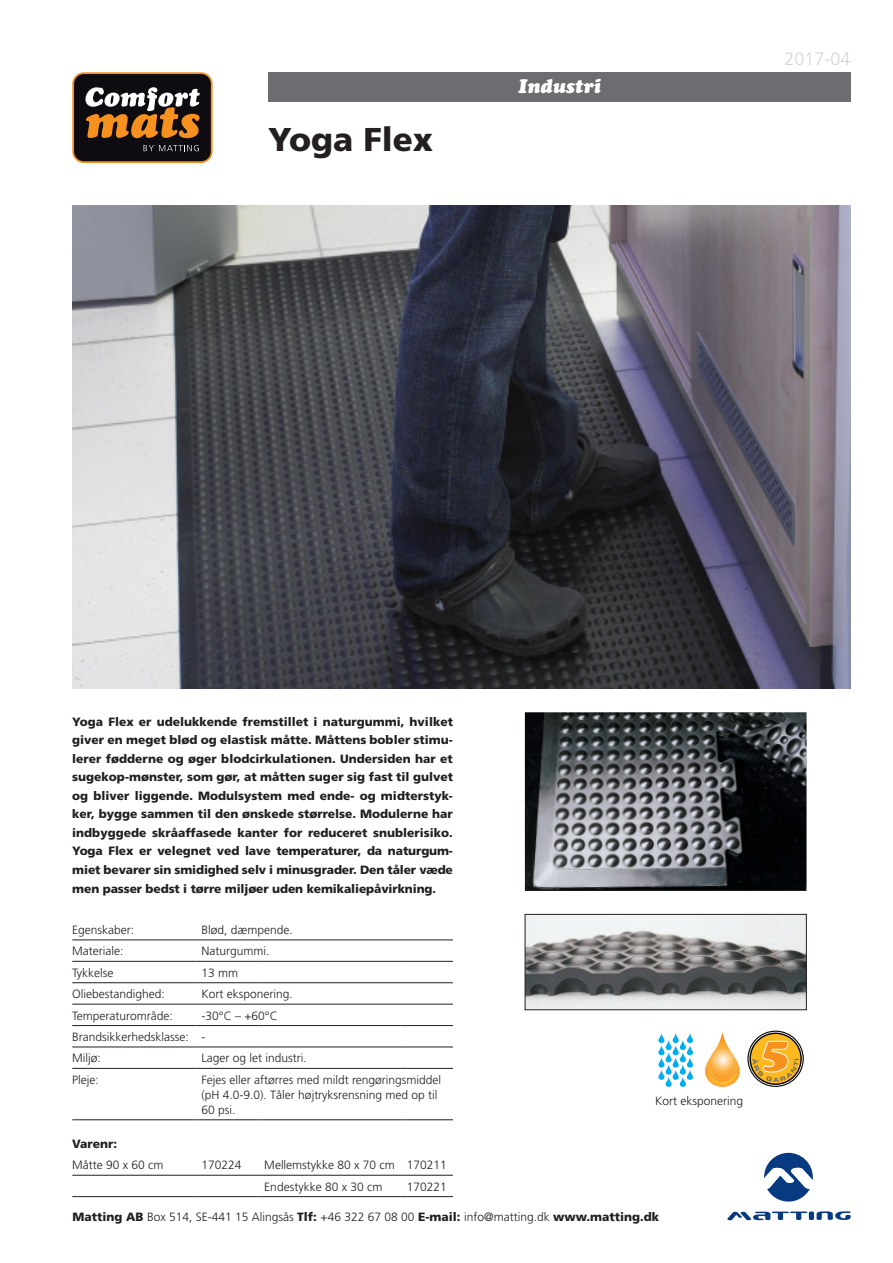
<style>
.page{position:relative;width:893px;height:1263px;background:#fff}
.page>*{position:absolute;margin:0;border:0;box-sizing:border-box;transform-origin:0 0}
.t1{font:900 33px "Frutiger";color:#231f20}
.t2{font:italic 900 19.5px "Cooper";color:#fff}
.t3{font:300 18px "Frutiger";color:#d5d6d8}
.t4{font:900 12px/18.6px "Frutiger";letter-spacing:-.01em;color:#231f20;text-align:justify}
.t5{font:300 12px/15px "Frutiger";color:#231f20}
.s1{font-weight:900}
</style>
<div class="page">
<svg style="left:727px;top:1211px;width:124px;height:9px"></svg>
<svg style="left:764px;top:1153px;width:49px;height:49px"></svg>
<img style="left:73px;top:205px;width:777px;height:484px">
<div style="left:73px;top:73px;width:139px;height:89px;background:#0e0b11;border-radius:11px"></div>
<div style="left:72px;top:72px;width:141px;height:91px;border:2px solid #f69120;border-radius:11px"></div>
<svg style="left:85px;top:87px;width:115px;height:51px"></svg>
<svg style="left:144px;top:145px;width:55px;height:6px"></svg>
<img style="left:527px;top:916px;width:277px;height:92px">
<div style="left:525px;top:914px;width:281px;height:96px;border:1px solid #231f20"></div>
<img style="left:525px;top:712px;width:281px;height:179px">
<div style="left:268px;top:72px;width:582px;height:29px;background:#6c6d70"></div>
<hr style="left:72px;top:940px;width:124px;height:1px;background:#231f20">
<hr style="left:196px;top:940px;width:62px;height:1px;background:#231f20">
<hr style="left:258px;top:940px;width:143px;height:1px;background:#231f20">
<hr style="left:401px;top:940px;width:52px;height:1px;background:#231f20">
<hr style="left:72px;top:961px;width:124px;height:1px;background:#231f20">
<hr style="left:196px;top:961px;width:62px;height:1px;background:#231f20">
<hr style="left:258px;top:961px;width:143px;height:1px;background:#231f20">
<hr style="left:401px;top:961px;width:52px;height:1px;background:#231f20">
<hr style="left:72px;top:982px;width:124px;height:1px;background:#231f20">
<hr style="left:196px;top:982px;width:62px;height:1px;background:#231f20">
<hr style="left:258px;top:982px;width:143px;height:1px;background:#231f20">
<hr style="left:401px;top:982px;width:52px;height:1px;background:#231f20">
<hr style="left:72px;top:1004px;width:124px;height:1px;background:#231f20">
<hr style="left:196px;top:1004px;width:62px;height:1px;background:#231f20">
<hr style="left:258px;top:1004px;width:143px;height:1px;background:#231f20">
<hr style="left:401px;top:1004px;width:52px;height:1px;background:#231f20">
<hr style="left:72px;top:1025px;width:124px;height:1px;background:#231f20">
<hr style="left:196px;top:1025px;width:62px;height:1px;background:#231f20">
<hr style="left:258px;top:1025px;width:143px;height:1px;background:#231f20">
<hr style="left:401px;top:1025px;width:52px;height:1px;background:#231f20">
<hr style="left:72px;top:1047px;width:124px;height:1px;background:#231f20">
<hr style="left:196px;top:1047px;width:62px;height:1px;background:#231f20">
<hr style="left:258px;top:1047px;width:143px;height:1px;background:#231f20">
<hr style="left:401px;top:1047px;width:52px;height:1px;background:#231f20">
<hr style="left:72px;top:1068px;width:124px;height:1px;background:#231f20">
<hr style="left:196px;top:1068px;width:62px;height:1px;background:#231f20">
<hr style="left:258px;top:1068px;width:143px;height:1px;background:#231f20">
<hr style="left:401px;top:1068px;width:52px;height:1px;background:#231f20">
<hr style="left:72px;top:1119px;width:124px;height:1px;background:#231f20">
<hr style="left:196px;top:1119px;width:62px;height:1px;background:#231f20">
<hr style="left:258px;top:1119px;width:143px;height:1px;background:#231f20">
<hr style="left:401px;top:1119px;width:52px;height:1px;background:#231f20">
<hr style="left:72px;top:1175px;width:124px;height:1px;background:#231f20">
<hr style="left:196px;top:1175px;width:62px;height:1px;background:#231f20">
<hr style="left:258px;top:1175px;width:143px;height:1px;background:#231f20">
<hr style="left:401px;top:1175px;width:52px;height:1px;background:#231f20">
<hr style="left:72px;top:1196px;width:124px;height:1px;background:#231f20">
<hr style="left:196px;top:1196px;width:62px;height:1px;background:#231f20">
<hr style="left:258px;top:1196px;width:143px;height:1px;background:#231f20">
<hr style="left:401px;top:1196px;width:52px;height:1px;background:#231f20">
<svg style="left:658px;top:1033px;width:35px;height:54px"></svg>
<svg style="left:706px;top:1032px;width:33px;height:55px"></svg>
<img style="left:705px;top:1065px;width:35px;height:21px">
<svg style="left:747px;top:1030px;width:57px;height:57px"></svg>
<svg style="left:749px;top:1032px;width:53px;height:53px"></svg>
<div style="left:751px;top:1034px;width:49px;height:49px;background:#fcb81f;border-radius:50%"></div>
<svg style="left:752px;top:1040px;width:47px;height:42px"></svg>
<p class="t1" style="left:268px;top:120px;width:166px">Yoga Flex</p>
<p class="t2" style="left:518px;top:74px;width:84px">Industri</p>
<p class="t3" style="left:784px;top:48px;width:68px">2017-04</p>
<p class="t4" style="left:72px;top:712px;width:382px">Yoga Flex er udelukkende fremstillet i naturgummi, hvilket giver en meget blød og elastisk måtte. Måttens bobler stimu&shy;lerer fødderne og øger blodcirkulationen. Undersiden har et sugekop-mønster, som gør, at måtten suger sig fast til gulvet og bliver liggende. Modulsystem med ende- og midterstyk&shy;ker, bygge sammen til den ønskede størrelse. Modulerne har indbyggede skråaffasede kanter for reduceret snublerisiko.<br>Yoga Flex er velegnet ved lave temperaturer, da naturgum&shy;miet bevarer sin smidighed selv i minusgrader. Den tåler væde men passer bedst i tørre miljøer uden kemikaliepåvirkning.</p>
<p class="t5" style="left:72px;top:922px;width:64px">Egenskaber:</p>
<p class="t5" style="left:202px;top:922px;width:93px">Blød, dæmpende.</p>
<p class="t5" style="left:72px;top:944px;width:53px">Materiale:</p>
<p class="t5" style="left:202px;top:944px;width:70px">Naturgummi.</p>
<p class="t5" style="left:72px;top:965px;width:43px">Tykkelse</p>
<p class="t5" style="left:202px;top:965px;width:38px">13 mm</p>
<p class="t5" style="left:72px;top:986px;width:94px">Oliebestandighed:</p>
<p class="t5" style="left:202px;top:986px;width:93px">Kort eksponering.</p>
<p class="t5" style="left:72px;top:1008px;width:102px">Temperaturområde:</p>
<p class="t5" style="left:202px;top:1008px;width:78px">-30°C – +60°C</p>
<p class="t5" style="left:72px;top:1029px;width:118px">Brandsikkerhedsklasse:</p>
<p class="t5" style="left:202px;top:1029px;width:5px">-</p>
<p class="t5" style="left:72px;top:1051px;width:30px">Miljø:</p>
<p class="t5" style="left:202px;top:1051px;width:107px">Lager og let industri.</p>
<p class="t5" style="left:72px;top:1072px;width:28px">Pleje:</p>
<p class="t5" style="left:202px;top:1072px;width:241px">Fejes eller aftørres med mildt rengøringsmiddel (pH 4.0-9.0). Tåler højtryksrensning med op til<br>60 psi.</p>
<p class="t4" style="left:72px;top:1134px;width:46px">Varenr:</p>
<p class="t5" style="left:72px;top:1157px;width:93px">Måtte 90 x 60 cm</p>
<p class="t5" style="left:202px;top:1157px;width:42px">170224</p>
<p class="t5" style="left:264px;top:1157px;width:132px">Mellemstykke 80 x 70 cm</p>
<p class="t5" style="left:407px;top:1157px;width:42px">170211</p>
<p class="t5" style="left:264px;top:1179px;width:120px">Endestykke 80 x 30 cm</p>
<p class="t5" style="left:407px;top:1179px;width:42px">170221</p>
<p class="t5" style="left:655px;top:1093px;width:90px">Kort eksponering</p>
<p class="t5" style="left:73px;top:1209px;width:588px"><span class="s1">Matting AB</span> Box 514, SE-441 15 Alingsås <span class="s1">Tlf:</span> +46 322 67 08 00 <span class="s1">E-mail:</span> info@matting.dk <span class="s1">www.matting.dk</span></p>
</div>
